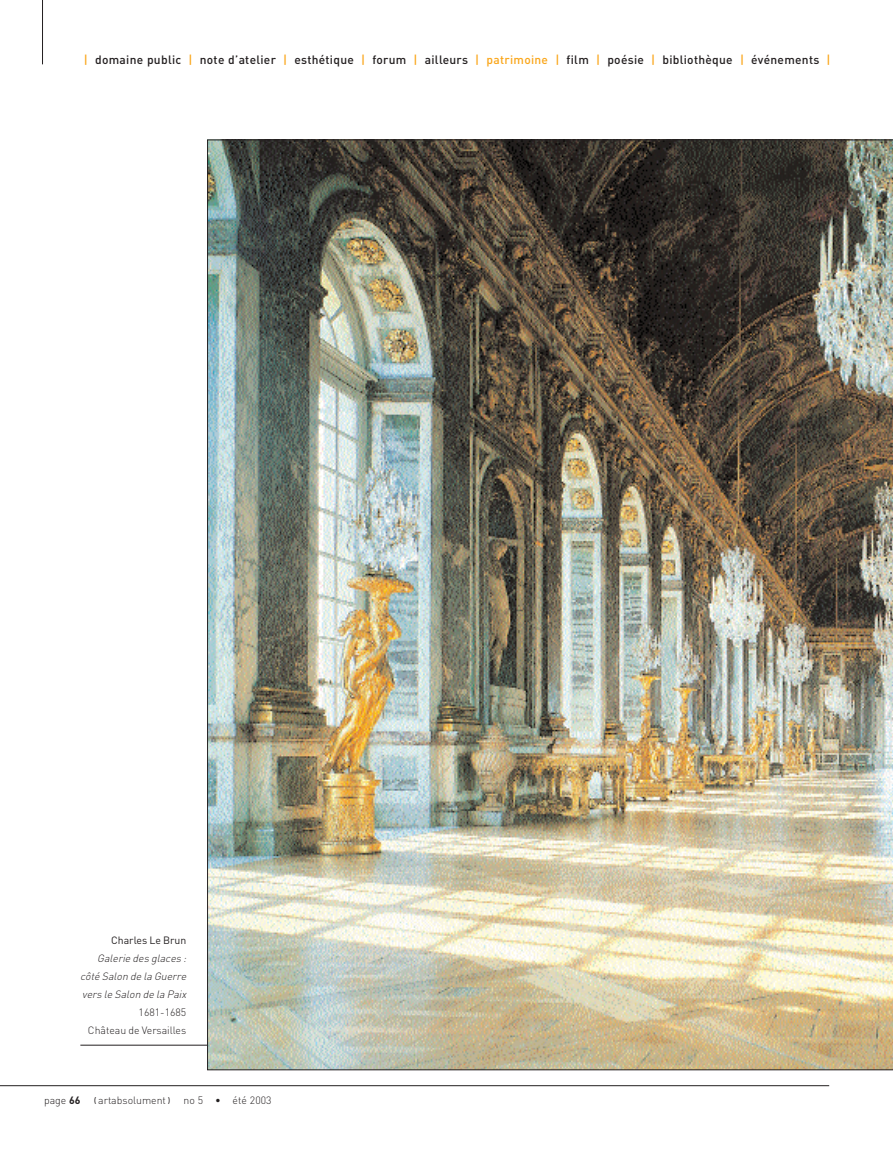
<style>
.page{position:relative;width:893px;height:1149px;background:#fff}
.page>*{position:absolute;margin:0;border:0;box-sizing:border-box;transform-origin:0 0}
.t1{font:500 12px "DIN";letter-spacing:.025em;color:#231f20}
.t2{font:300 10.5px/18px "DIN";color:#231f20;text-align:right}
.t3{font:italic 300 10.5px/18px "DIN";color:#231f20;text-align:justify}
.t4{font:10.5px "DIN";color:#231f20}
.s1{color:#faa61a}
.s2{font-weight:700}
.s3{font-family:"Isonorm 3098 Monospaced";font-weight:400}
</style>
<div class="page">
<hr style="left:42px;top:1px;width:1px;height:63px;background:#231f20">
<hr style="left:0;top:1085px;width:829px;height:1px;background:#231f20">
<hr style="left:80px;top:1044px;width:149px;height:1px;background:#231f20">
<img style="left:207px;top:140px;width:686px;height:929px">
<p class="t1" style="left:84px;top:55px;width:748px"><span class="s1">|</span> domaine public <span class="s1">|</span> note d’atelier <span class="s1">|</span> esthétique <span class="s1">|</span> forum <span class="s1">|</span> ailleurs <span class="s1">| patrimoine |</span> film <span class="s1">|</span> poésie <span class="s1">|</span> bibliothèque <span class="s1">|</span> événements <span class="s1">|</span></p>
<p class="t4" style="left:111px;top:936px;width:77px">Charles Le Brun</p>
<p class="t3" style="left:80px;top:950px;width:110px;text-indent:17px">Galerie des glaces : côté Salon de la Guerre vers le Salon de la Paix</p>
<p class="t2" style="left:88px;top:1004px;width:100px">1681-1685<br>Château de Versailles</p>
<p class="t2" style="left:44px;top:1092px;width:229px">page <span class="s2">66</span> <span class="s3">(</span>artabsolument<span class="s3">)</span> no 5 • été 2003</p>
</div>
